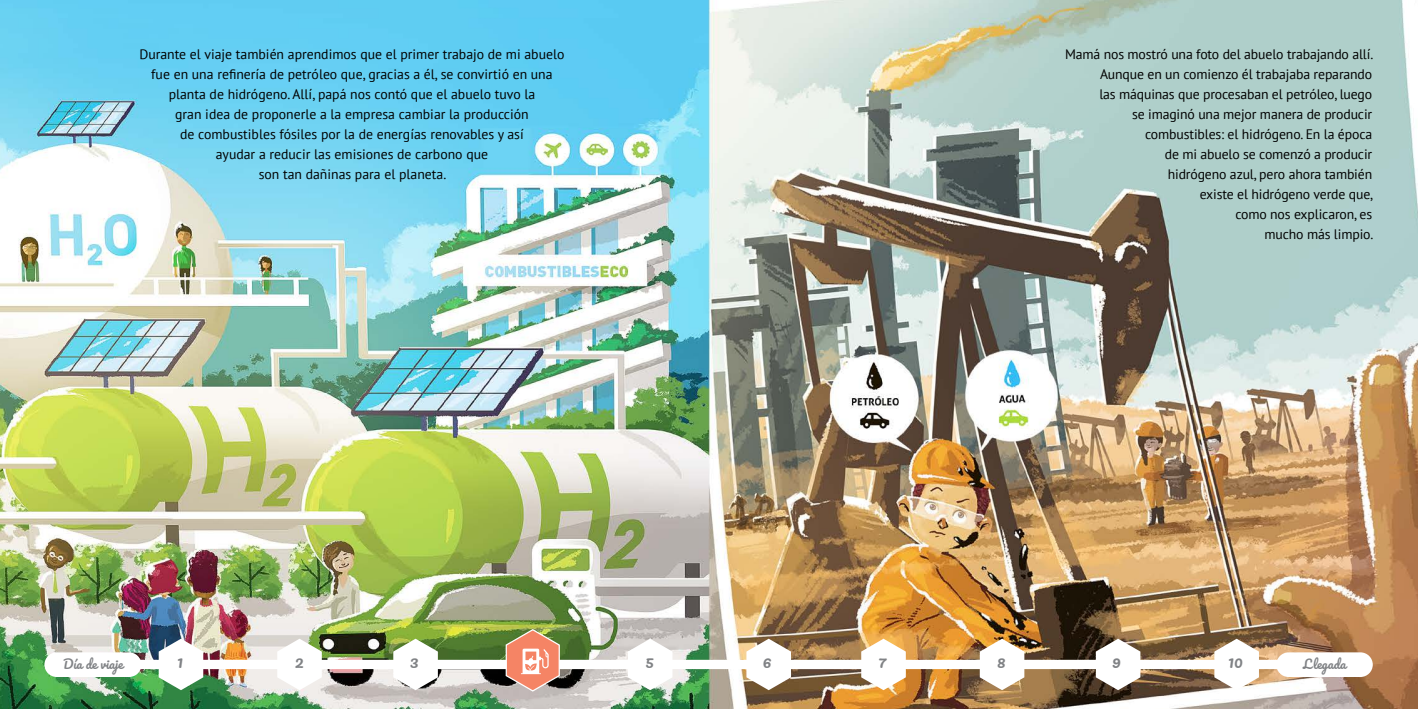
<style>
.page{position:relative;width:1418px;height:709px;background:#fff}
.page>*{position:absolute;margin:0;border:0;box-sizing:border-box;transform-origin:0 0}
.t1{font:16.25px "Pacifico";color:#808285}
.t2{font:13.75px/20px "PT Sans";letter-spacing:-.01em;color:#000;text-align:center}
.t3{font:12.5px "Pacifico";color:#808285}
</style>
<div class="page">
<img style="left:0;top:0;width:1417px;height:709px">
<img style="left:112px;top:638px;width:1188px;height:52px">
<div style="left:44px;top:652px;width:97px;height:25px;background:#fff;border-radius:12px"></div>
<div style="left:1276px;top:652px;width:96px;height:25px;background:#fff;border-radius:12px"></div>
<svg style="left:505px;top:628px;width:56px;height:64px;background:#d09779"></svg>
<p class="t2" style="left:139px;top:44px;width:426px">Durante el viaje también aprendimos que el primer trabajo de mi abuelo fue en una refinería de petróleo que, gracias a él, se convirtió en una planta de hidrógeno. Allí, papá nos contó que el abuelo tuvo la<br>gran idea de proponerle a la empresa cambiar la producción<br>de combustibles fósiles por la de energías renovables y así<br>ayudar a reducir las emisiones de carbono que<br>son tan dañinas para el planeta.</p>
<p class="t2" style="left:1065px;top:44px;width:310px;text-align:right">Mamá nos mostró una foto del abuelo trabajando allí.<br>Aunque en un comienzo él trabajaba reparando<br>las máquinas que procesaban el petróleo, luego<br>se imaginó una mejor manera de producir combustibles: el hidrógeno. En la época<br>de mi abuelo se comenzó a producir<br>hidrógeno azul, pero ahora también<br>existe el hidrógeno verde que,<br>como nos explicaron, es<br>mucho más limpio.</p>
<p class="t3" style="left:63px;top:657px;width:61px">Día de viaje</p>
<p class="t1" style="left:177px;top:653px;width:8px">1</p>
<p class="t1" style="left:295px;top:653px;width:11px">2</p>
<p class="t1" style="left:410px;top:653px;width:10px">3</p>
<p class="t1" style="left:645px;top:653px;width:10px">5</p>
<p class="t1" style="left:763px;top:653px;width:10px">6</p>
<p class="t1" style="left:878px;top:653px;width:10px">7</p>
<p class="t1" style="left:997px;top:653px;width:10px">8</p>
<p class="t1" style="left:1112px;top:653px;width:10px">9</p>
<p class="t1" style="left:1228px;top:653px;width:16px">10</p>
<p class="t3" style="left:1303px;top:657px;width:44px">Llegada</p>
</div>
